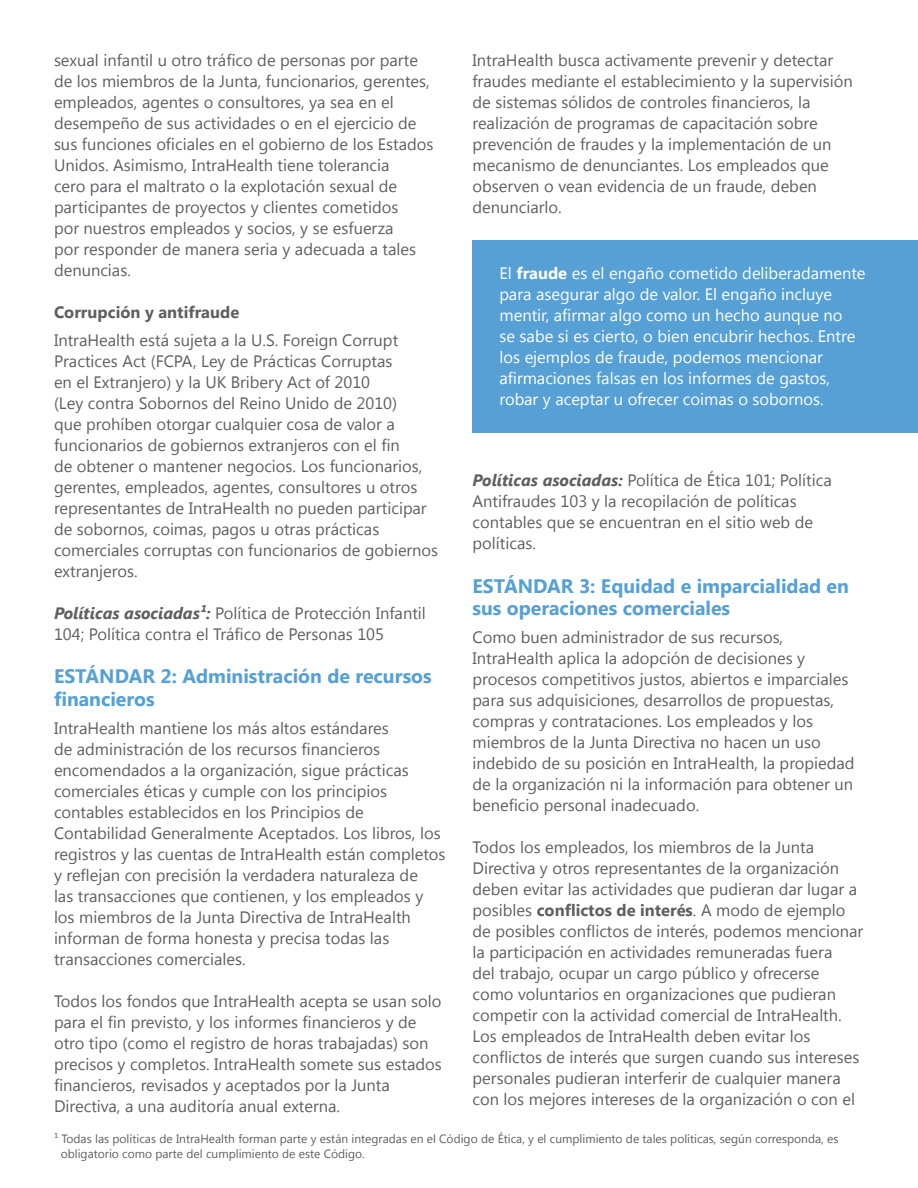
<style>
.page{position:relative;width:918px;height:1188px;background:#fff}
.page>*{position:absolute;margin:0;border:0;box-sizing:border-box;transform-origin:0 0}
.subhead_2{font:700 19.5px/22.5px "Segoe UI";color:#56a0d5}
.body_copy{font:16.5px/21px "Segoe UI";color:#5f5f62}
.body_copy-2{font:16.5px/21px "Segoe UI";color:#fff}
.subhead_3{font:700 16.5px "Segoe UI";color:#5f5f62}
.footnote{font:12px/15px "Segoe UI";color:#5f5f62}
.s1{font-weight:700;font-style:italic}
.s2{font-weight:700}
</style>
<div class="page">
<div style="left:472px;top:240px;width:446px;height:193px;background:#56a0d5"></div>
<p class="body_copy" style="left:54px;top:49px;width:381px">sexual infantil u otro tráfico de personas por parte de los miembros de la Junta, funcionarios, gerentes, empleados, agentes o consultores, ya sea en el desempeño de sus actividades o en el ejercicio de sus funciones oficiales en el gobierno de los Estados Unidos. Asimismo, IntraHealth tiene tolerancia<br>cero para el maltrato o la explotación sexual de participantes de proyectos y clientes cometidos<br>por nuestros empleados y socios, y se esfuerza<br>por responder de manera seria y adecuada a tales denuncias.</p>
<p class="subhead_3" style="left:54px;top:300px;width:187px">Corrupción y antifraude</p>
<p class="body_copy" style="left:54px;top:329px;width:386px">IntraHealth está sujeta a la U.S. Foreign Corrupt Practices Act (FCPA, Ley de Prácticas Corruptas<br>en el Extranjero) y la UK Bribery Act of 2010<br>(Ley contra Sobornos del Reino Unido de 2010)<br>que prohíben otorgar cualquier cosa de valor a funcionarios de gobiernos extranjeros con el fin<br>de obtener o mantener negocios. Los funcionarios, gerentes, empleados, agentes, consultores u otros representantes de IntraHealth no pueden participar de sobornos, coimas, pagos u otras prácticas comerciales corruptas con funcionarios de gobiernos extranjeros.</p>
<p class="body_copy" style="left:54px;top:602px;width:373px"><span class="s1">Políticas asociadas¹:</span> Política de Protección Infantil<br>104; Política contra el Tráfico de Personas 105</p>
<p class="subhead_2" style="left:54px;top:664px;width:379px">ESTÁNDAR 2: Administración de recursos financieros</p>
<p class="body_copy" style="left:54px;top:716px;width:393px">IntraHealth mantiene los más altos estándares<br>de administración de los recursos financieros encomendados a la organización, sigue prácticas comerciales éticas y cumple con los principios contables establecidos en los Principios de Contabilidad Generalmente Aceptados. Los libros, los registros y las cuentas de IntraHealth están completos y reflejan con precisión la verdadera naturaleza de<br>las transacciones que contienen, y los empleados y los miembros de la Junta Directiva de IntraHealth informan de forma honesta y precisa todas las transacciones comerciales.</p>
<p class="body_copy" style="left:54px;top:989px;width:389px">Todos los fondos que IntraHealth acepta se usan solo para el fin previsto, y los informes financieros y de otro tipo (como el registro de horas trabajadas) son precisos y completos. IntraHealth somete sus estados financieros, revisados y aceptados por la Junta Directiva, a una auditoría anual externa.</p>
<p class="body_copy" style="left:472px;top:49px;width:382px">IntraHealth busca activamente prevenir y detectar fraudes mediante el establecimiento y la supervisión de sistemas sólidos de controles financieros, la realización de programas de capacitación sobre prevención de fraudes y la implementación de un mecanismo de denunciantes. Los empleados que observen o vean evidencia de un fraude, deben denunciarlo.</p>
<p class="body_copy-2" style="left:500px;top:262px;width:367px">El <span class="s2">fraude</span> es el engaño cometido deliberadamente para asegurar algo de valor. El engaño incluye mentir, afirmar algo como un hecho aunque no<br>se sabe si es cierto, o bien encubrir hechos. Entre los ejemplos de fraude, podemos mencionar afirmaciones falsas en los informes de gastos, robar y aceptar u ofrecer coimas o sobornos.</p>
<p class="body_copy" style="left:472px;top:469px;width:361px"><span class="s1">Políticas asociadas:</span> Política de Ética 101; Política Antifraudes 103 y la recopilación de políticas contables que se encuentran en el sitio web de políticas.</p>
<p class="subhead_2" style="left:472px;top:573px;width:378px">ESTÁNDAR 3: Equidad e imparcialidad en sus operaciones comerciales</p>
<p class="body_copy" style="left:472px;top:626px;width:384px">Como buen administrador de sus recursos, IntraHealth aplica la adopción de decisiones y procesos competitivos justos, abiertos e imparciales para sus adquisiciones, desarrollos de propuestas, compras y contrataciones. Los empleados y los miembros de la Junta Directiva no hacen un uso indebido de su posición en IntraHealth, la propiedad de la organización ni la información para obtener un beneficio personal inadecuado.</p>
<p class="body_copy" style="left:472px;top:836px;width:392px">Todos los empleados, los miembros de la Junta Directiva y otros representantes de la organización deben evitar las actividades que pudieran dar lugar a posibles <span class="s2">conflictos de interés</span>. A modo de ejemplo de posibles conflictos de interés, podemos mencionar la participación en actividades remuneradas fuera<br>del trabajo, ocupar un cargo público y ofrecerse como voluntarios en organizaciones que pudieran competir con la actividad comercial de IntraHealth.<br>Los empleados de IntraHealth deben evitar los conflictos de interés que surgen cuando sus intereses personales pudieran interferir de cualquier manera con los mejores intereses de la organización o con el</p>
<p class="footnote" style="left:61px;top:1130px;width:779px;text-indent:-7px">¹ Todas las políticas de IntraHealth forman parte y están integradas en el Código de Ética, y el cumplimiento de tales políticas, según corresponda, es obligatorio como parte del cumplimiento de este Código.</p>
</div>
